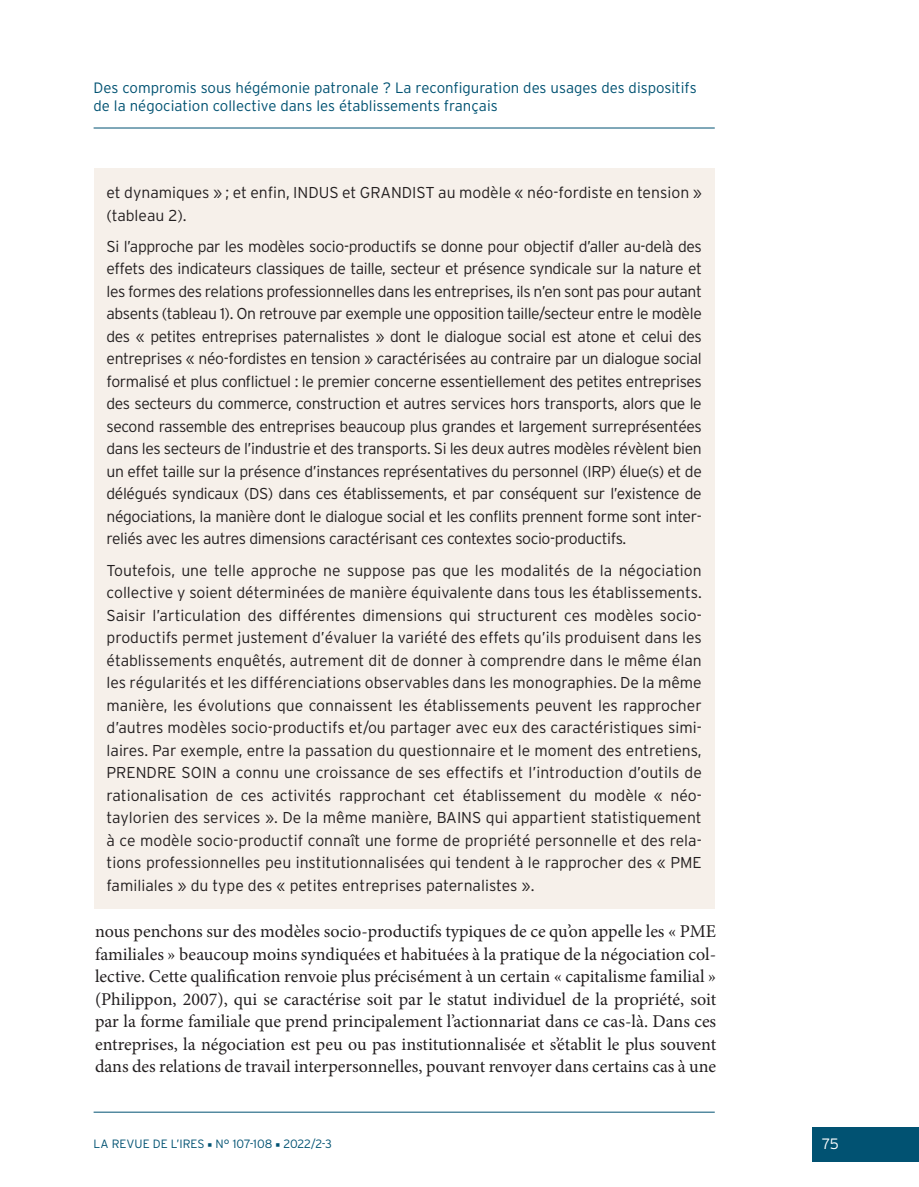
<style>
.page{position:relative;width:919px;height:1187px;background:#fff}
.page>*{position:absolute;margin:0;border:0;box-sizing:border-box;transform-origin:0 0}
.t1{font:18px/22.5px "Minion Pro";color:#231f20;text-align:justify}
.ENCADRE{font:300 15.75px/22.5px "Interstate";letter-spacing:-.005em;color:#231f20;text-align:justify}
.t2{font:300 15px/18px "Interstate";color:#015272}
.t3{font:300 15px "Interstate";color:#fff}
.t4{font:300 12px "Interstate";color:#015272}
.s1{font-family:"Minion Pro";font-weight:400}
</style>
<div class="page">
<div style="left:812px;top:1127px;width:106px;height:34px;background:#015272"></div>
<hr style="left:94px;top:128px;width:620px;height:1px;background:#015272">
<hr style="left:94px;top:1111px;width:620px;height:1px;background:#015272">
<div style="left:94px;top:168px;width:620px;height:740px;background:#f6f0ea"></div>
<p class="t2" style="left:94px;top:78px;width:604px">Des compromis sous hégémonie patronale ? La reconfiguration des usages des dispositifs de la négociation collective dans les établissements français</p>
<p class="ENCADRE" style="left:106px;top:181px;width:596px">et dynamiques » ; et enfin, INDUS et GRANDIST au modèle « néo-fordiste en tension » (tableau 2).</p>
<p class="ENCADRE" style="left:106px;top:235px;width:596px">Si l’approche par les modèles socio-productifs se donne pour objectif d’aller au-delà des effets des indicateurs classiques de taille, secteur et présence syndicale sur la nature et les formes des relations professionnelles dans les entreprises, ils n’en sont pas pour autant absents (tableau 1). On retrouve par exemple une opposition taille/secteur entre le modèle des « petites entreprises paternalistes » dont le dialogue social est atone et celui des entreprises « néo-fordistes en tension » caractérisées au contraire par un dialogue social formalisé et plus conflictuel : le premier concerne essentiellement des petites entreprises des secteurs du commerce, construction et autres services hors transports, alors que le second rassemble des entreprises beaucoup plus grandes et largement surreprésentées dans les secteurs de l’industrie et des transports. Si les deux autres modèles révèlent bien un effet taille sur la présence d’instances représentatives du personnel (IRP) élue(s) et de délégués syndicaux (DS) dans ces établissements, et par conséquent sur l’existence de négociations, la manière dont le dialogue social et les conflits prennent forme sont inter&shy;reliés avec les autres dimensions caractérisant ces contextes socio-productifs.</p>
<p class="ENCADRE" style="left:106px;top:558px;width:596px">Toutefois, une telle approche ne suppose pas que les modalités de la négociation collective y soient déterminées de manière équivalente dans tous les établissements.<br>Saisir l’articulation des différentes dimensions qui structurent ces modèles socio&shy;productifs permet justement d’évaluer la variété des effets qu’ils produisent dans les établissements enquêtés, autrement dit de donner à comprendre dans le même élan les régularités et les différenciations observables dans les monographies. De la même manière, les évolutions que connaissent les établissements peuvent les rapprocher d’autres modèles socio-productifs et/ou partager avec eux des caractéristiques simi&shy;laires. Par exemple, entre la passation du questionnaire et le moment des entretiens, PRENDRE SOIN a connu une croissance de ses effectifs et l’introduction d’outils de rationalisation de ces activités rapprochant cet établissement du modèle « néo&shy;taylorien des services ». De la même manière, BAINS qui appartient statistiquement à ce modèle socio-productif connaît une forme de propriété personnelle et des rela&shy;tions professionnelles peu institutionnalisées qui tendent à le rapprocher des « PME familiales » du type des « petites entreprises paternalistes ».</p>
<p class="t1" style="left:95px;top:920px;width:622px">nous penchons sur des modèles socio-productifs typiques de ce qu’on appelle les « PME familiales » beaucoup moins syndiquées et habituées à la pratique de la négociation col&shy;lective. Cette qualification renvoie plus précisément à un certain « capitalisme familial » (Philippon, 2007), qui se caractérise soit par le statut individuel de la propriété, soit par la forme familiale que prend principalement l’actionnariat dans ce cas-là. Dans ces entreprises, la négociation est peu ou pas institutionnalisée et s’établit le plus souvent dans des relations de travail interpersonnelles, pouvant renvoyer dans certains cas à une</p>
<p class="t4" style="left:94px;top:1137px;width:240px">LA REVUE DE L’IRES <span class="s1">■</span> N° 107-108 <span class="s1">■</span> 2022/2-3</p>
<p class="t3" style="left:822px;top:1135px;width:18px">75</p>
</div>
